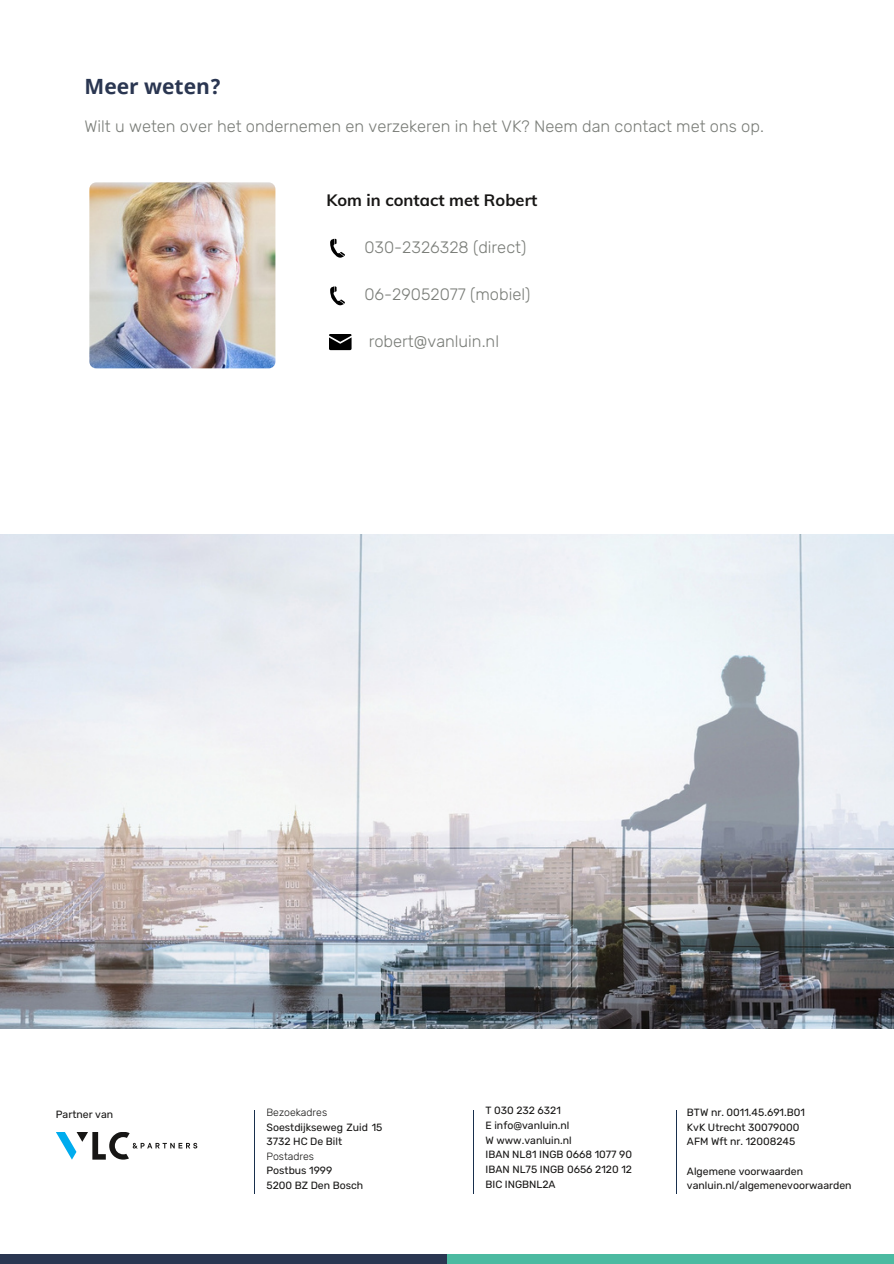
<style>
.page{position:relative;width:894px;height:1264px;background:#fff}
.page>*{position:absolute;margin:0;border:0;box-sizing:border-box;transform-origin:0 0}
.t1{font:700 21px "Noto Sans";color:#2a3651}
.t2{font:300 16.5px "Rubik";color:#7a7d78}
.t3{font:700 16.5px "Muli";color:#171615}
.t4{font:10.5px/14.7px "Rubik";color:#171615}
.t5{font:300 10.5px "Rubik";color:#171615}
</style>
<div class="page">
<svg style="left:56px;top:1132px;width:141px;height:27px"></svg>
<hr style="left:254px;top:1109px;width:1px;height:84px;background:#182f4d">
<hr style="left:472px;top:1109px;width:1px;height:84px;background:#182f4d">
<div style="left:0;top:1254px;width:447px;height:9px;background:#2a3651"></div>
<div style="left:447px;top:1254px;width:446px;height:9px;background:#4cbaa1"></div>
<hr style="left:675px;top:1109px;width:1px;height:84px;background:#182f4d">
<img style="left:89px;top:182px;width:186px;height:186px;border-radius:7px">
<svg style="left:329px;top:334px;width:22px;height:16px"></svg>
<svg style="left:330px;top:239px;width:15px;height:19px"></svg>
<svg style="left:330px;top:286px;width:15px;height:20px"></svg>
<img style="left:0;top:534px;width:893px;height:494px">
<p class="t1" style="left:85px;top:71px;width:138px">Meer weten?</p>
<p class="t2" style="left:85px;top:116px;width:680px">Wilt u weten over het ondernemen en verzekeren in het VK? Neem dan contact met ons op.</p>
<p class="t3" style="left:326px;top:189px;width:212px">Kom in contact met Robert</p>
<p class="t2" style="left:364px;top:237px;width:163px">030-2326328 (direct)</p>
<p class="t2" style="left:364px;top:284px;width:167px">06-29052077 (mobiel)</p>
<p class="t2" style="left:368px;top:332px;width:132px">robert@vanluin.nl</p>
<p class="t4" style="left:56px;top:1107px;width:59px">Partner van</p>
<p class="t5" style="left:266px;top:1106px;width:62px">Bezoekadres</p>
<p class="t4" style="left:266px;top:1119px;width:117px">Soestdijkseweg Zuid 15<br>3732 HC De Bilt</p>
<p class="t5" style="left:266px;top:1149px;width:49px">Postadres</p>
<p class="t4" style="left:266px;top:1163px;width:67px">Postbus 1999</p>
<p class="t4" style="left:266px;top:1178px;width:98px">5200 BZ Den Bosch</p>
<p class="t4" style="left:485px;top:1103px;width:77px">T 030 232 6321</p>
<p class="t4" style="left:485px;top:1118px;width:85px">E info@vanluin.nl</p>
<p class="t4" style="left:485px;top:1132px;width:88px">W www.vanluin.nl</p>
<p class="t4" style="left:485px;top:1147px;width:148px;text-align:justify">IBAN NL81 INGB 0668 1077 90<br>IBAN NL75 INGB 0656 2120 12<br>BIC INGBNL2A</p>
<p class="t4" style="left:686px;top:1104px;width:119px">BTW nr. 0011.45.691.B01</p>
<p class="t4" style="left:686px;top:1119px;width:114px">KvK Utrecht 30079000</p>
<p class="t4" style="left:686px;top:1134px;width:110px">AFM Wft nr. 12008245</p>
<p class="t4" style="left:686px;top:1163px;width:166px">Algemene voorwaarden vanluin.nl/algemenevoorwaarden</p>
</div>
